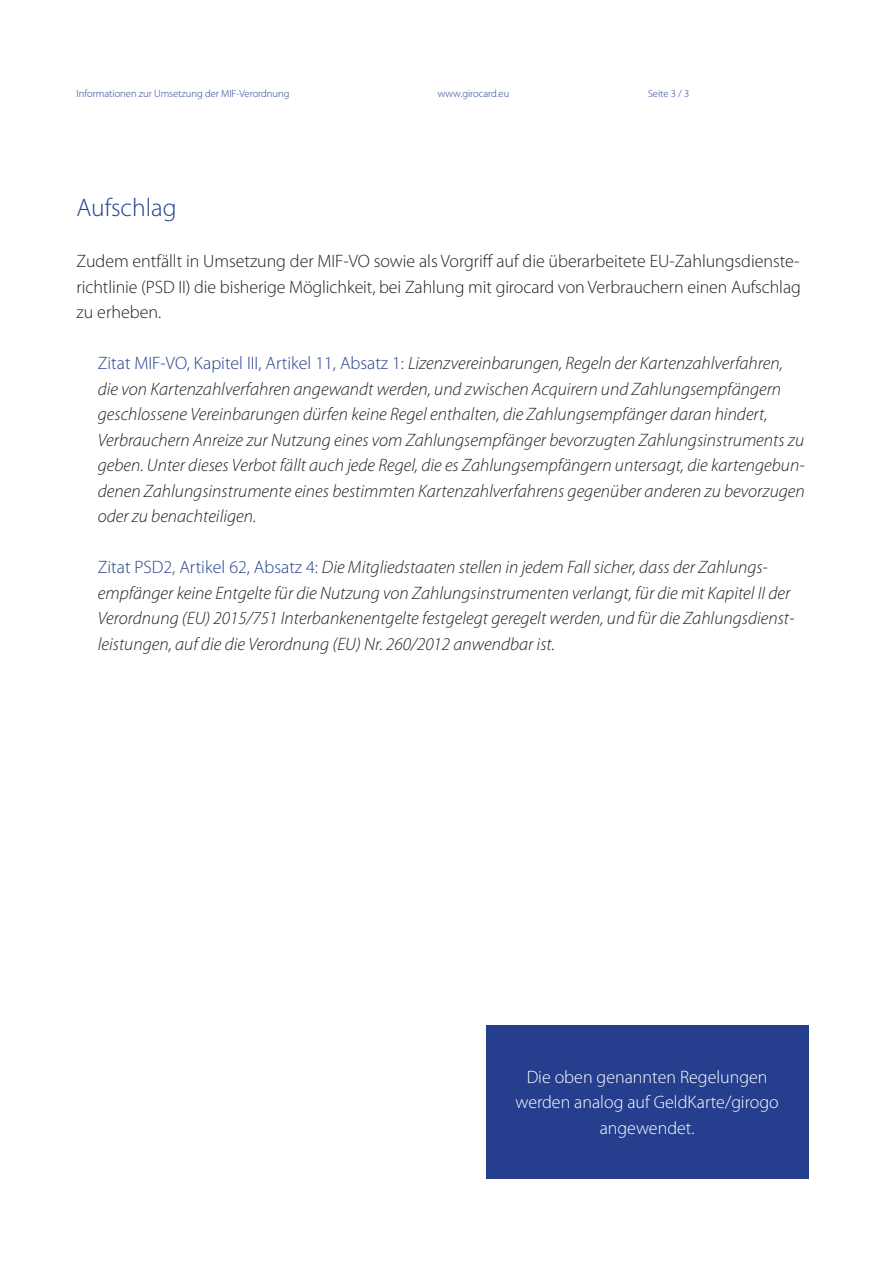
<style>
.page{position:relative;width:893px;height:1263px;background:#fff}
.page>*{position:absolute;margin:0;border:0;box-sizing:border-box;transform-origin:0 0}
.t1{font:300 25.5px "Myriad Pro";color:#253f8e}
.t2{font:italic 300 18px/25.5px "Myriad Pro";color:#231f20}
.t3{font:300 18px/25.5px "Myriad Pro";letter-spacing:-.005em;color:#231f20;text-align:justify}
.t4{font:300 18px/25.5px "Myriad Pro";color:#fff;text-align:center}
.t5{font:300 10.5px "Myriad Pro";color:#253f8e}
.s1{font-style:normal;color:#253f8e}
</style>
<div class="page">
<div style="left:486px;top:1025px;width:322px;height:153px;background:#253f8e"></div>
<p class="t5" style="left:77px;top:88px;width:214px">Informationen zur Umsetzung der MIF-Verordnung</p>
<p class="t5" style="left:438px;top:88px;width:73px">www.girocard.eu</p>
<p class="t5" style="left:648px;top:88px;width:43px">Seite 3 / 3</p>
<h1 class="t1" style="left:77px;top:194px;width:102px">Aufschlag</h1>
<p class="t3" style="left:77px;top:249px;width:726px">Zudem entfällt in Umsetzung der MIF-VO sowie als Vorgriff auf die überarbeitete EU-Zahlungsdienste&shy;richtlinie (PSD II) die bisherige Möglichkeit, bei Zahlung mit girocard von Verbrauchern einen Aufschlag zu erheben.</p>
<p class="t2" style="left:98px;top:351px;width:708px"><span class="s1">Zitat MIF-VO, Kapitel III, Artikel 11, Absatz 1:</span> Lizenzvereinbarungen, Regeln der Kartenzahlverfahren, die von Kartenzahlverfahren angewandt werden, und zwischen Acquirern und Zahlungsempfängern geschlossene Vereinbarungen dürfen keine Regel enthalten, die Zahlungsempfänger daran hindert, Verbrauchern Anreize zur Nutzung eines vom Zahlungsempfänger bevorzugten Zahlungsinstruments zu geben. Unter dieses Verbot fällt auch jede Regel, die es Zahlungsempfängern untersagt, die kartengebun&shy;denen Zahlungsinstrumente eines bestimmten Kartenzahlverfahrens gegenüber anderen zu bevorzugen oder zu benachteiligen.</p>
<p class="t2" style="left:98px;top:555px;width:698px"><span class="s1">Zitat PSD2, Artikel 62, Absatz 4:</span> Die Mitgliedstaaten stellen in jedem Fall sicher, dass der Zahlungs&shy;empfänger keine Entgelte für die Nutzung von Zahlungsinstrumenten verlangt, für die mit Kapitel II der Verordnung (EU) 2015/751 Interbankenentgelte festgelegt geregelt werden, und für die Zahlungsdienst&shy;leistungen, auf die die Verordnung (EU) Nr. 260/2012 anwendbar ist.</p>
<p class="t4" style="left:515px;top:1064px;width:265px">Die oben genannten Regelungen werden analog auf GeldKarte/girogo angewendet.</p>
</div>
